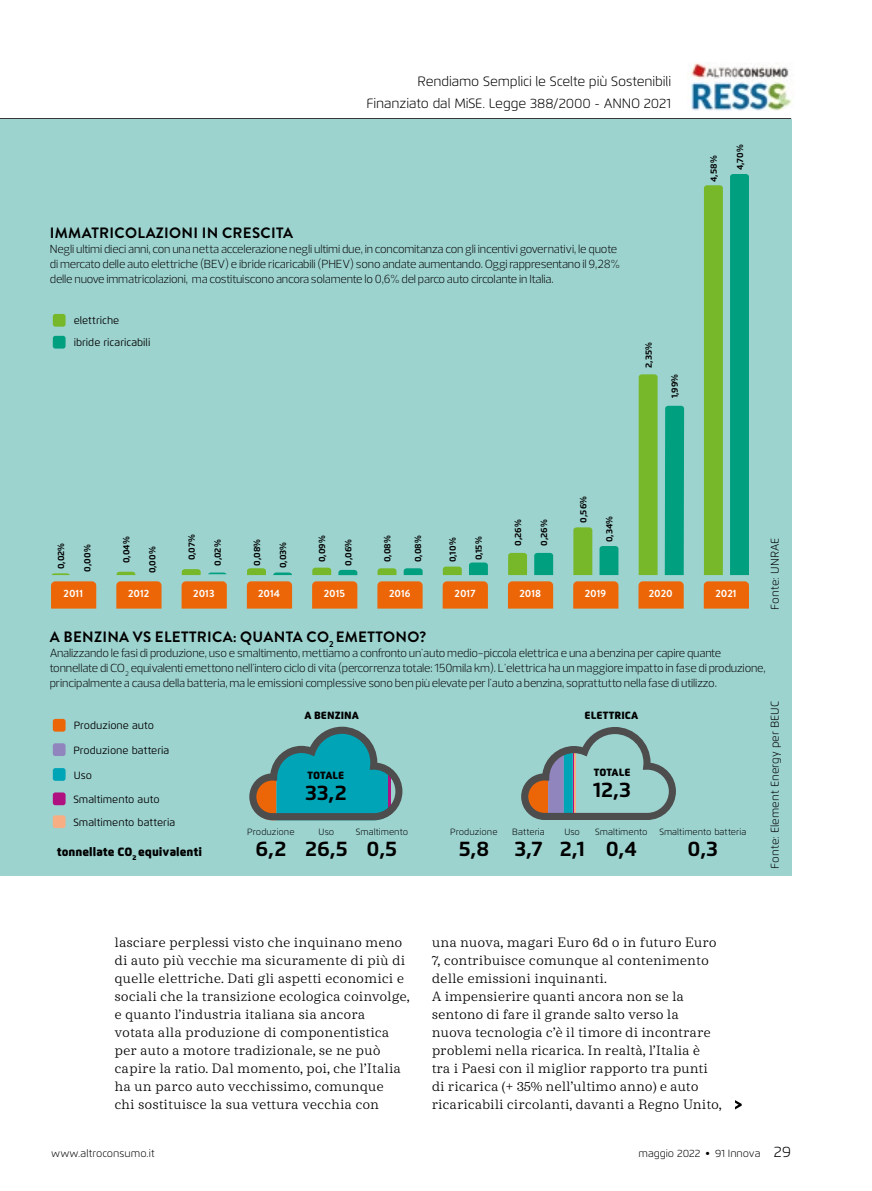
<style>
.page{position:relative;width:872px;height:1191px;background:#fff}
.page>*{position:absolute;margin:0;border:0;box-sizing:border-box;transform-origin:0 0}
.t1{font:700 21px "Flexo";color:#000}
.t2{font:700 15px "Brandon Grotesque";letter-spacing:.02em;color:#000}
.t3{font:13.5px/18px "Deccan";letter-spacing:-.005em;color:#000}
.t4{font:300 13.5px/21.9px "Flexo";letter-spacing:-.01em;color:#000;text-align:right}
.t5{font:300 12px/15px "Prelo";letter-spacing:-.015em;color:#000}
.t6{font:900 12px "Flexo";color:#000}
.t7{font:300 11.25px "Flexo";color:#000}
.t8{font:10.5px/21.9px "Flexo";color:#000}
.t9{font:700 10.5px "Brandon Grotesque";color:#fff}
.t10{font:300 10.5px "Flexo";color:#000}
.t11{font:900 10.5px "Flexo";color:#000}
.t12{font:700 9px "Flexo";color:#000}
.t13{font:300 9px "Flexo";color:#000}
.s1{font-family:"Publico Text";font-weight:400}
.s2{font-size:15px}
</style>
<div class="page">
<hr style="left:0;top:118px;width:791px;height:1px;background:#000">
<div style="left:0;top:119px;width:791px;height:756px;background:#9dd3cf"></div>
<svg style="left:735px;top:1100px;width:6px;height:9px"></svg>
<div style="left:53px;top:336px;width:13px;height:12px;background:#009f80;border-radius:3px"></div>
<div style="left:53px;top:314px;width:13px;height:13px;background:#76b82a;border-radius:3px"></div>
<div style="left:53px;top:719px;width:13px;height:12px;background:#ec6608;border-radius:3px"></div>
<div style="left:53px;top:768px;width:13px;height:13px;background:#00a4b7;border-radius:3px"></div>
<div style="left:53px;top:743px;width:13px;height:13px;background:#9185be;border-radius:3px"></div>
<div style="left:53px;top:792px;width:13px;height:13px;background:#af1280;border-radius:3px"></div>
<div style="left:53px;top:815px;width:13px;height:13px;background:#f7ae83;border-radius:3px"></div>
<svg style="left:51px;top:581px;width:45px;height:27px"></svg>
<svg style="left:51px;top:573px;width:19px;height:2px"></svg>
<svg style="left:116px;top:581px;width:45px;height:27px"></svg>
<svg style="left:116px;top:572px;width:19px;height:3px"></svg>
<svg style="left:182px;top:581px;width:45px;height:27px"></svg>
<svg style="left:182px;top:569px;width:19px;height:6px"></svg>
<svg style="left:208px;top:572px;width:18px;height:2px"></svg>
<svg style="left:247px;top:581px;width:45px;height:27px"></svg>
<svg style="left:247px;top:568px;width:19px;height:7px"></svg>
<svg style="left:273px;top:572px;width:19px;height:3px"></svg>
<svg style="left:508px;top:581px;width:45px;height:27px"></svg>
<svg style="left:508px;top:553px;width:19px;height:22px"></svg>
<svg style="left:534px;top:553px;width:19px;height:22px"></svg>
<svg style="left:312px;top:581px;width:45px;height:27px"></svg>
<svg style="left:312px;top:567px;width:19px;height:8px"></svg>
<svg style="left:338px;top:570px;width:19px;height:5px"></svg>
<svg style="left:573px;top:581px;width:45px;height:27px"></svg>
<svg style="left:573px;top:527px;width:19px;height:48px"></svg>
<svg style="left:599px;top:546px;width:19px;height:29px"></svg>
<svg style="left:377px;top:581px;width:45px;height:27px"></svg>
<svg style="left:377px;top:568px;width:19px;height:7px"></svg>
<svg style="left:404px;top:568px;width:18px;height:7px"></svg>
<svg style="left:638px;top:581px;width:45px;height:27px"></svg>
<div style="left:638px;top:374px;width:19px;height:201px;background:#76b82a"></div>
<div style="left:665px;top:406px;width:19px;height:169px;background:#009f80"></div>
<svg style="left:443px;top:581px;width:45px;height:27px"></svg>
<svg style="left:443px;top:566px;width:19px;height:9px"></svg>
<svg style="left:469px;top:562px;width:19px;height:13px"></svg>
<svg style="left:703px;top:581px;width:46px;height:27px"></svg>
<div style="left:704px;top:185px;width:19px;height:390px;background:#76b82a"></div>
<div style="left:730px;top:174px;width:19px;height:401px;background:#009f80"></div>
<svg style="left:249px;top:726px;width:153px;height:94px"></svg>
<svg style="left:521px;top:727px;width:155px;height:93px"></svg>
<img style="left:691px;top:63px;width:101px;height:48px">
<p class="t4" style="left:366px;top:70px;width:306px">Rendiamo Semplici le Scelte più Sostenibili<br>Finanziato dal MiSE. Legge 388/2000 - ANNO 2021</p>
<p class="t2" style="left:50px;top:222px;width:245px">IMMATRICOLAZIONI IN CRESCITA</p>
<p class="t5" style="left:50px;top:241px;width:571px">Negli ultimi dieci anni, con una netta accelerazione negli ultimi due, in concomitanza con gli incentivi governativi, le quote di mercato delle auto elettriche (BEV) e ibride ricaricabili (PHEV) sono andate aumentando. Oggi rappresentano il 9,28% delle nuove immatricolazioni, ma costituiscono ancora solamente lo 0,6% del parco auto circolante in Italia.</p>
<p class="t8" style="left:74px;top:310px;width:78px">elettriche<br>ibride ricaricabili</p>
<p class="t12" style="left:643px;top:368px;width:27px;rotate:-90deg">2,35%</p>
<p class="t12" style="left:669px;top:398px;width:26px;rotate:-90deg">1,99%</p>
<p class="t12" style="left:708px;top:182px;width:28px;rotate:-90deg">4,58%</p>
<p class="t12" style="left:734px;top:170px;width:27px;rotate:-90deg">4,70%</p>
<p class="t12" style="left:56px;top:569px;width:28px;rotate:-90deg">0,02%</p>
<p class="t12" style="left:82px;top:571px;width:28px;rotate:-90deg">0,00%</p>
<p class="t9" style="left:64px;top:586px;width:21px">2011</p>
<p class="t12" style="left:121px;top:563px;width:28px;rotate:-90deg">0,04%</p>
<p class="t12" style="left:147px;top:573px;width:28px;rotate:-90deg">0,00%</p>
<p class="t9" style="left:128px;top:586px;width:23px">2012</p>
<p class="t12" style="left:186px;top:560px;width:28px;rotate:-90deg">0,07%</p>
<p class="t12" style="left:212px;top:566px;width:28px;rotate:-90deg">0,02%</p>
<p class="t9" style="left:193px;top:586px;width:23px">2013</p>
<p class="t12" style="left:251px;top:566px;width:28px;rotate:-90deg">0,08%</p>
<p class="t12" style="left:277px;top:568px;width:28px;rotate:-90deg">0,03%</p>
<p class="t9" style="left:258px;top:586px;width:24px">2014</p>
<p class="t12" style="left:317px;top:562px;width:28px;rotate:-90deg">0,09%</p>
<p class="t12" style="left:343px;top:566px;width:28px;rotate:-90deg">0,06%</p>
<p class="t9" style="left:324px;top:586px;width:23px">2015</p>
<p class="t12" style="left:382px;top:562px;width:28px;rotate:-90deg">0,08%</p>
<p class="t12" style="left:412px;top:562px;width:28px;rotate:-90deg">0,08%</p>
<p class="t9" style="left:389px;top:586px;width:23px">2016</p>
<p class="t12" style="left:447px;top:562px;width:26px;rotate:-90deg">0,10%</p>
<p class="t12" style="left:473px;top:560px;width:25px;rotate:-90deg">0,15%</p>
<p class="t9" style="left:454px;top:586px;width:22px">2017</p>
<p class="t12" style="left:512px;top:546px;width:28px;rotate:-90deg">0,26%</p>
<p class="t12" style="left:538px;top:546px;width:28px;rotate:-90deg">0,26%</p>
<p class="t9" style="left:519px;top:586px;width:23px">2018</p>
<p class="t12" style="left:578px;top:522px;width:28px;rotate:-90deg">0,56%</p>
<p class="t12" style="left:604px;top:542px;width:28px;rotate:-90deg">0,34%</p>
<p class="t9" style="left:585px;top:586px;width:23px">2019</p>
<p class="t9" style="left:649px;top:586px;width:25px">2020</p>
<p class="t9" style="left:715px;top:586px;width:23px">2021</p>
<p class="t7" style="left:768px;top:609px;width:73px;rotate:-90deg">Fonte: UNRAE</p>
<p class="t2" style="left:50px;top:626px;width:378px">A BENZINA VS ELETTRICA: QUANTA CO<sub>2</sub> EMETTONO?</p>
<p class="t5" style="left:50px;top:645px;width:717px">Analizzando le fasi di produzione, uso e smaltimento, mettiamo a confronto un'auto medio-piccola elettrica e una a benzina per capire quante tonnellate di CO<sub>2</sub> equivalenti emettono nell'intero ciclo di vita (percorrenza totale: 150mila km). L'elettrica ha un maggiore impatto in fase di produzione, principalmente a causa della batteria, ma le emissioni complessive sono ben più elevate per l'auto a benzina, soprattutto nella fase di utilizzo.</p>
<p class="t8" style="left:74px;top:715px;width:82px">Produzione auto</p>
<p class="t8" style="left:73px;top:739px;width:98px">Produzione batteria</p>
<p class="t8" style="left:74px;top:764px;width:20px">Uso</p>
<p class="t8" style="left:73px;top:788px;width:103px;line-height:22.8px">Smaltimento auto<br>Smaltimento batteria</p>
<p class="t6" style="left:57px;top:844px;width:147px">tonnellate CO<sub>2</sub> equivalenti</p>
<p class="t11" style="left:304px;top:709px;width:56px">A BENZINA</p>
<p class="t11" style="left:584px;top:709px;width:55px">ELETTRICA</p>
<p class="t13" style="left:247px;top:826px;width:49px">Produzione</p>
<h1 class="t1" style="left:255px;top:836px;width:32px">6,2</h1>
<p class="t11" style="left:307px;top:769px;width:38px">TOTALE</p>
<h1 class="t1" style="left:305px;top:780px;width:43px">33,2</h1>
<p class="t13" style="left:319px;top:826px;width:17px">Uso</p>
<h1 class="t1" style="left:305px;top:836px;width:44px">26,5</h1>
<p class="t13" style="left:356px;top:826px;width:54px">Smaltimento</p>
<h1 class="t1" style="left:367px;top:836px;width:32px">0,5</h1>
<p class="t13" style="left:450px;top:826px;width:49px">Produzione</p>
<h1 class="t1" style="left:458px;top:836px;width:32px">5,8</h1>
<p class="t13" style="left:512px;top:826px;width:34px">Batteria</p>
<h1 class="t1" style="left:514px;top:836px;width:30px">3,7</h1>
<p class="t11" style="left:593px;top:765px;width:38px">TOTALE</p>
<h1 class="t1" style="left:593px;top:776px;width:39px">12,3</h1>
<p class="t13" style="left:564px;top:826px;width:17px">Uso</p>
<h1 class="t1" style="left:560px;top:836px;width:26px">2,1</h1>
<p class="t13" style="left:595px;top:826px;width:54px">Smaltimento</p>
<h1 class="t1" style="left:606px;top:836px;width:33px">0,4</h1>
<p class="t13" style="left:659px;top:826px;width:89px">Smaltimento batteria</p>
<h1 class="t1" style="left:687px;top:836px;width:32px">0,3</h1>
<p class="t7" style="left:768px;top:868px;width:169px;rotate:-90deg">Fonte: Element Energy per BEUC</p>
<p class="t3" style="left:114px;top:933px;width:297px">lasciare perplessi visto che inquinano meno di auto più vecchie ma sicuramente di più di quelle elettriche. Dati gli aspetti economici e sociali che la transizione ecologica coinvolge, e quanto l’industria italiana sia ancora<br>votata alla produzione di componentistica per auto a motore tradizionale, se ne può capire la ratio. Dal momento, poi, che l’Italia ha un parco auto vecchissimo, comunque<br>chi sostituisce la sua vettura vecchia con</p>
<p class="t3" style="left:432px;top:933px;width:291px">una nuova, magari Euro 6d o in futuro Euro 7, contribuisce comunque al contenimento delle emissioni inquinanti.<br>A impensierire quanti ancora non se la sentono di fare il grande salto verso la nuova tecnologia c’è il timore di incontrare problemi nella ricarica. In realtà, l’Italia è tra i Paesi con il miglior rapporto tra punti di ricarica (+ 35% nell’ultimo anno) e auto ricaricabili circolanti, davanti a Regno Unito,</p>
<p class="t10" style="left:51px;top:1147px;width:105px">www.altroconsumo.it</p>
<p class="t10" style="left:638px;top:1147px;width:154px">maggio 2022 <span class="s1">•</span> 91 Innova <span class="s2">29</span></p>
</div>
